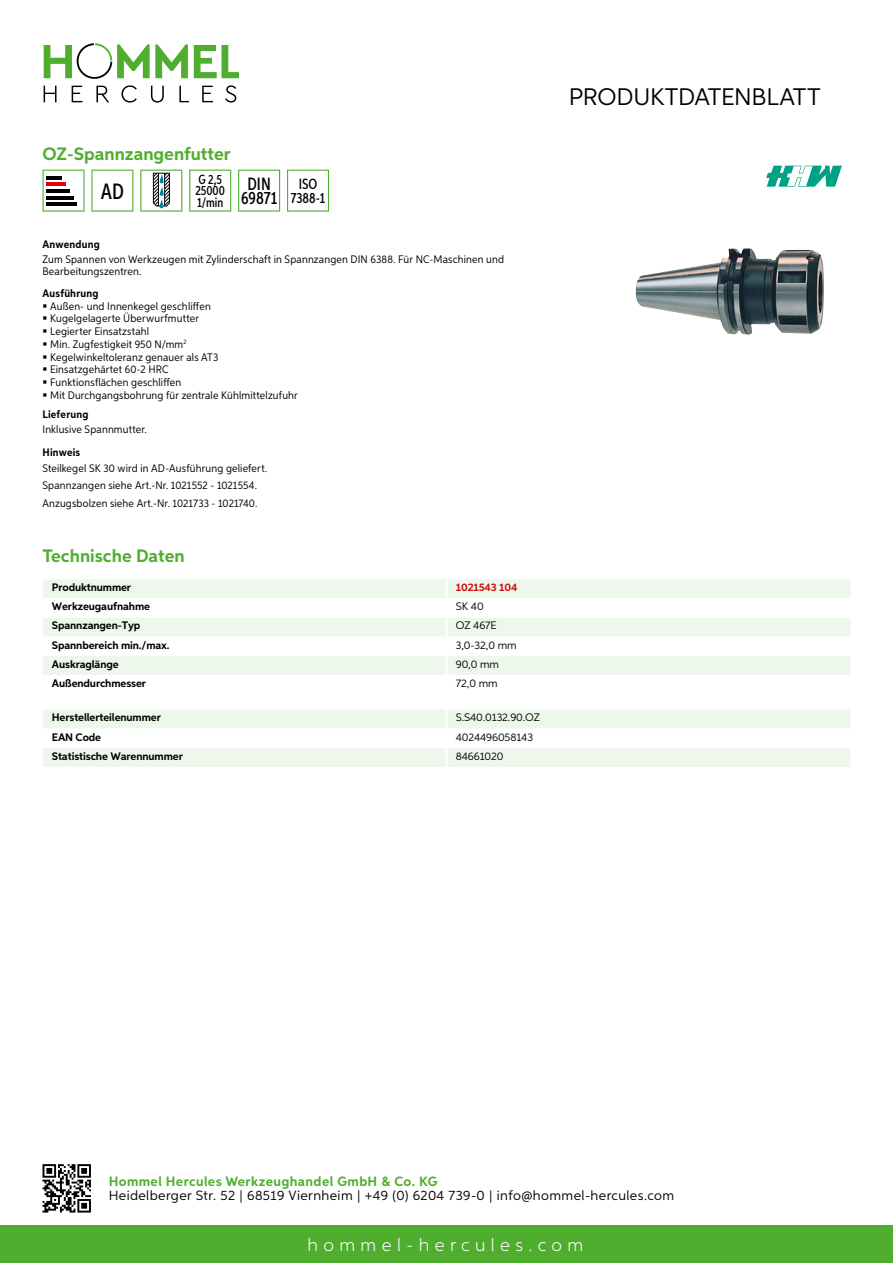
<style>
.page{position:relative;width:893px;height:1263px;background:#fff}
.page>*{position:absolute;margin:0;border:0;box-sizing:border-box;transform-origin:0 0}
.t1{font:24px "Aspira";letter-spacing:-.01em;color:#000}
.t2{font:500 22.2px "Aspira XX Nar";color:#000}
.t3{font:700 18px "Aspira";color:#50ae2f}
.t4{font:300 18px "Aspira";letter-spacing:.3em;color:#fff}
.t5{font:500 17.85px/14.9px "Aspira XX Nar";color:#000;text-align:center}
.t6{font:500 14.85px/13.4px "Aspira XX Nar";color:#000;text-align:center}
.t7{font:13.5px "Aspira";letter-spacing:.03em;color:#000}
.t8{font:700 13.5px "Aspira";letter-spacing:.03em;color:#50ae2f}
.t9{font:500 13.35px/11.9px "Aspira XX Nar";color:#000}
.t10{font:10.95px/12.8px "Aspira Nar";letter-spacing:.015em;color:#000}
.t11{font:700 10.95px "Aspira";letter-spacing:-.01em;color:#000}
.t12{font:10.95px "Aspira";letter-spacing:-.01em;color:#000}
.t13{font:700 10.95px "Aspira Nar";letter-spacing:.02em;color:#000}
.t14{font:700 10.95px "Aspira";letter-spacing:-.01em;color:#cd1013}
</style>
<div class="page">
<div style="left:0;top:1226px;width:893px;height:37px;background:#50ae2f"></div>
<svg style="left:43px;top:1164px;width:48px;height:48px"></svg>
<svg style="left:194px;top:45px;width:45px;height:33px"></svg>
<svg style="left:44px;top:43px;width:144px;height:36px"></svg>
<svg style="left:44px;top:86px;width:13px;height:16px"></svg>
<svg style="left:72px;top:86px;width:10px;height:16px"></svg>
<svg style="left:96px;top:86px;width:13px;height:16px"></svg>
<svg style="left:121px;top:85px;width:16px;height:18px"></svg>
<svg style="left:151px;top:86px;width:13px;height:17px"></svg>
<svg style="left:179px;top:86px;width:10px;height:16px"></svg>
<svg style="left:202px;top:86px;width:11px;height:16px"></svg>
<svg style="left:225px;top:85px;width:11px;height:18px"></svg>
<div style="left:43px;top:579px;width:807px;height:19px;background:#eef7eb"></div>
<svg style="left:43px;top:618px;width:807px;height:57px;fill:#eef7eb"></svg>
<hr style="left:445px;top:579px;width:3px;height:19px;background:#fff">
<hr style="left:445px;top:617px;width:3px;height:20px;background:#fff">
<hr style="left:445px;top:637px;width:3px;height:19px;background:#fff">
<hr style="left:445px;top:656px;width:3px;height:19px;background:#fff">
<svg style="left:43px;top:709px;width:807px;height:58px"></svg>
<hr style="left:445px;top:748px;width:3px;height:19px;background:#fff">
<svg style="left:43px;top:170px;width:42px;height:42px"></svg>
<hr style="left:46px;top:176px;width:16px;height:3px;background:#000">
<hr style="left:46px;top:183px;width:20px;height:3px;background:#e3000b">
<hr style="left:46px;top:189px;width:23px;height:3px;background:#000">
<hr style="left:46px;top:196px;width:27px;height:3px;background:#000">
<hr style="left:46px;top:203px;width:31px;height:3px;background:#000">
<svg style="left:91px;top:170px;width:42px;height:42px"></svg>
<svg style="left:140px;top:170px;width:42px;height:42px"></svg>
<svg style="left:189px;top:170px;width:42px;height:42px"></svg>
<svg style="left:238px;top:170px;width:42px;height:42px"></svg>
<svg style="left:287px;top:170px;width:42px;height:42px"></svg>
<img style="left:635px;top:248px;width:189px;height:87px">
<svg style="left:766px;top:166px;width:76px;height:21px"></svg>
<h3 class="t3" style="left:43px;top:142px;width:190px">OZ-Spannzangenfutter</h3>
<h2 class="t2" style="left:101px;top:178px;width:25px">AD</h2>
<p class="t9" style="left:195px;top:173px;width:31px">G 2,5<br>25000<br>1/min</p>
<h3 class="t5" style="left:241px;top:176px;width:38px">DIN<br>69871</h3>
<h3 class="t6" style="left:291px;top:177px;width:36px">ISO<br>7388-1</h3>
<p class="t13" style="left:43px;top:237px;width:59px">Anwendung</p>
<p class="t10" style="left:43px;top:253px;width:463px;line-height:12px">Zum Spannen von Werkzeugen mit Zylinderschaft in Spannzangen DIN 6388. Für NC-Maschinen und<br>Bearbeitungszentren.</p>
<p class="t13" style="left:43px;top:286px;width:58px">Ausführung</p>
<p class="t10" style="left:50px;top:299px;width:249px">Außen- und Innenkegel geschliffen<br>Kugelgelagerte Überwurfmutter<br>Legierter Einsatzstahl<br>Min. Zugfestigkeit 950 N/mm<sup>2<br></sup>Kegelwinkeltoleranz genauer als AT3<br>Einsatzgehärtet 60-2 HRC<br>Funktionsflächen geschliffen<br>Mit Durchgangsbohrung für zentrale Kühlmittelzufuhr</p>
<p class="t13" style="left:43px;top:408px;width:47px">Lieferung</p>
<p class="t10" style="left:43px;top:423px;width:106px">Inklusive Spannmutter.</p>
<p class="t13" style="left:43px;top:446px;width:39px">Hinweis</p>
<p class="t10" style="left:43px;top:459px;width:226px;line-height:17.5px">Steilkegel SK 30 wird in AD-Ausführung geliefert.<br>Spannzangen siehe Art.-Nr. 1021552 - 1021554.<br>Anzugsbolzen siehe Art.-Nr. 1021733 - 1021740.</p>
<h3 class="t3" style="left:43px;top:545px;width:144px">Technische Daten</h3>
<p class="t11" style="left:52px;top:581px;width:81px">Produktnummer</p>
<p class="t14" style="left:456px;top:581px;width:63px">1021543 104</p>
<p class="t11" style="left:52px;top:600px;width:100px">Werkzeugaufnahme</p>
<p class="t12" style="left:456px;top:600px;width:29px">SK 40</p>
<p class="t11" style="left:52px;top:619px;width:90px">Spannzangen-Typ</p>
<p class="t12" style="left:456px;top:619px;width:41px">OZ 467E</p>
<p class="t11" style="left:52px;top:638px;width:119px">Spannbereich min./max.</p>
<p class="t12" style="left:456px;top:638px;width:62px">3,0-32,0 mm</p>
<p class="t11" style="left:52px;top:657px;width:68px">Auskraglänge</p>
<p class="t12" style="left:456px;top:657px;width:45px">90,0 mm</p>
<p class="t11" style="left:52px;top:676px;width:96px">Außendurchmesser</p>
<p class="t12" style="left:456px;top:676px;width:43px">72,0 mm</p>
<p class="t11" style="left:52px;top:711px;width:111px">Herstellerteilenummer</p>
<p class="t12" style="left:456px;top:711px;width:86px">S.S40.0132.90.OZ</p>
<p class="t11" style="left:52px;top:730px;width:51px">EAN Code</p>
<p class="t12" style="left:456px;top:730px;width:79px">4024496058143</p>
<p class="t11" style="left:52px;top:749px;width:132px">Statistische Warennummer</p>
<p class="t12" style="left:456px;top:749px;width:49px">84661020</p>
<h1 class="t1" style="left:569px;top:82px;width:253px">Produktdatenblatt</h1>
<p class="t8" style="left:109px;top:1172px;width:330px">Hommel Hercules Werkzeughandel GmbH &amp; Co. KG</p>
<p class="t7" style="left:109px;top:1187px;width:567px">Heidelberger Str. 52 | 68519 Viernheim | +49 (0) 6204 739-0 | info@hommel-hercules.com</p>
<h3 class="t4" style="left:307px;top:1234px;width:277px">hommel-hercules.com</h3>
</div>
